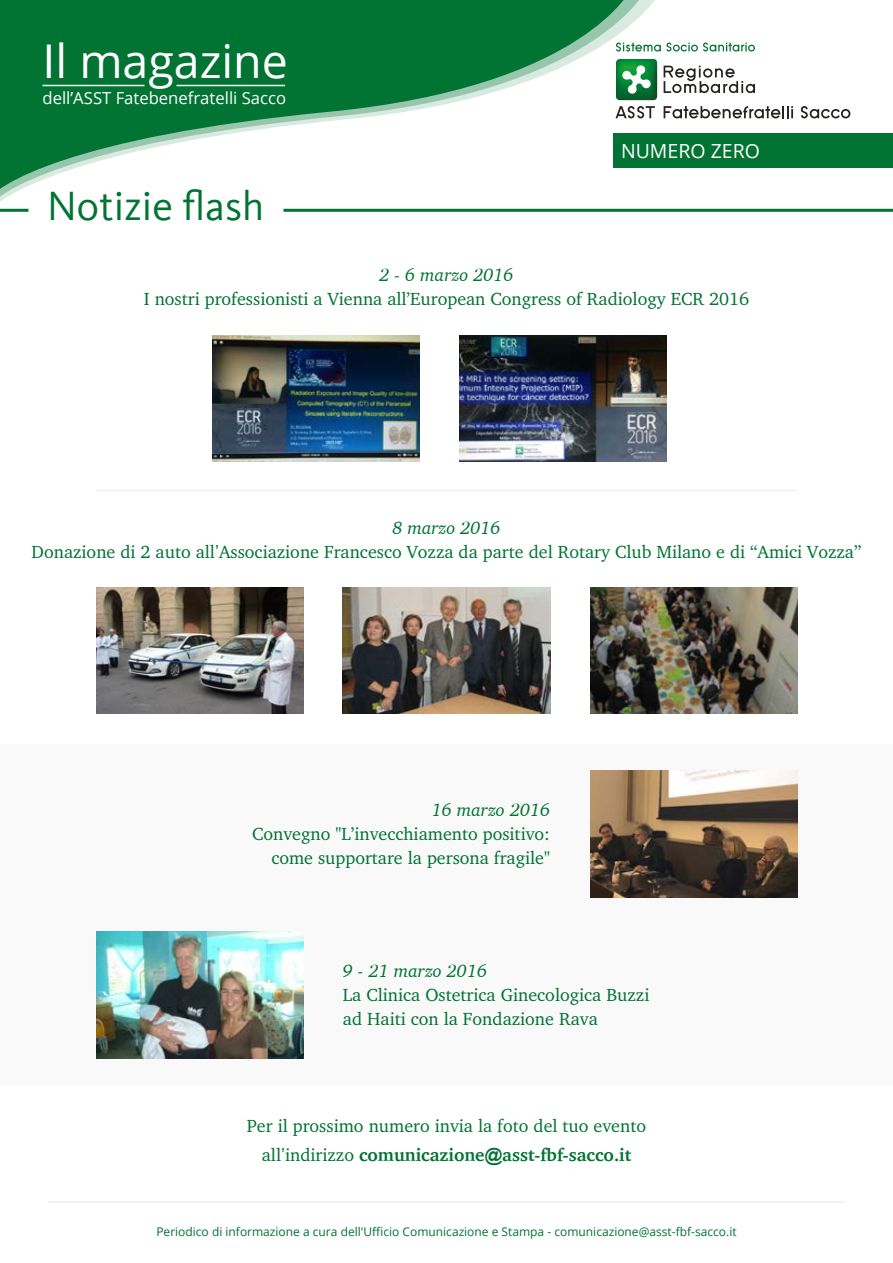
<style>
.page{position:relative;width:893px;height:1263px;background:#fff}
.page>*{position:absolute;margin:0;border:0;box-sizing:border-box;transform-origin:0 0}
.t1{font:46.5px "Open Sans";color:#fff}
.t2{font:42px "Kievit";color:#017333}
.t3{font:19.5px "Open Sans";color:#fff}
.t4{font:18px/24px "Charter";color:#017333;text-align:center}
.t5{font:italic 18px "Charter";color:#017333}
.t6{font:16.65px "Open Sans";color:#fff}
.t7{font:12px "Open Sans";color:#017333}
.s1{font-style:italic}
.s2{font-family:"Arial"}
.s3{font-weight:700}
.s4{font-family:"Arial";font-weight:700}
</style>
<div class="page">
<hr style="left:96px;top:490px;width:701px;height:1px;background:#efefef">
<div style="left:0;top:744px;width:893px;height:180px;background:#f9f9f9"></div>
<hr style="left:48px;top:1201px;width:796px;height:2px;background:#efefef">
<svg style="left:0;top:0;width:648px;height:210px"></svg>
<svg style="left:0;top:0;width:632px;height:202px;fill:#017333"></svg>
<hr style="left:43px;top:85px;width:102px;height:1px;background:#fff">
<hr style="left:177px;top:85px;width:108px;height:1px;background:#fff">
<div style="left:613px;top:134px;width:280px;height:34px;background:#017333"></div>
<hr style="left:283px;top:209px;width:610px;height:3px;background:#017333">
<hr style="left:0;top:209px;width:28px;height:3px;background:#017333">
<svg style="left:616px;top:59px;width:41px;height:41px"></svg>
<svg style="left:664px;top:66px;width:91px;height:27px"></svg>
<svg style="left:615px;top:106px;width:40px;height:12px"></svg>
<svg style="left:664px;top:106px;width:129px;height:12px"></svg>
<svg style="left:801px;top:106px;width:49px;height:12px"></svg>
<svg style="left:616px;top:43px;width:139px;height:9px"></svg>
<img style="left:213px;top:335px;width:207px;height:127px">
<img style="left:459px;top:335px;width:208px;height:127px">
<img style="left:590px;top:771px;width:207px;height:126px">
<div style="left:0;top:905px;width:893px;height:179px;background:#f9f9f9"></div>
<img style="left:96px;top:932px;width:207px;height:126px">
<img style="left:96px;top:587px;width:207px;height:127px">
<img style="left:343px;top:587px;width:207px;height:127px">
<img style="left:590px;top:587px;width:207px;height:127px">
<h1 class="t1" style="left:43px;top:30px;width:247px">Il magazine</h1>
<p class="t6" style="left:43px;top:86px;width:245px">dell’ASST Fatebenefratelli Sacco</p>
<h2 class="t2" style="left:47px;top:182px;width:219px">Notizie flash</h2>
<p class="t3" style="left:621px;top:137px;width:140px">NUMERO ZERO</p>
<p class="t5" style="left:379px;top:260px;width:136px">2 - 6 marzo 2016</p>
<p class="t4" style="left:144px;top:286px;width:607px">I nostri professionisti a Vienna all'European Congress of Radiology ECR 2016</p>
<p class="t4" style="left:32px;top:515px;width:831px"><span class="s1">8 marzo 2016<br></span>Donazione di 2 auto all<span class="s2">’</span>Associazione Francesco Vozza da parte del Rotary Club Milano e di “Amici Vozza”</p>
<p class="t5" style="left:432px;top:794px;width:120px">16 marzo 2016</p>
<p class="t4" style="left:252px;top:821px;width:299px;text-align:right">Convegno "L'invecchiamento positivo: come supportare la persona fragile"</p>
<p class="t5" style="left:343px;top:955px;width:146px">9 - 21 marzo 2016</p>
<p class="t4" style="left:343px;top:982px;width:308px;text-align:left">La Clinica Ostetrica Ginecologica Buzzi ad Haiti con la Fondazione Rava</p>
<p class="t4" style="left:247px;top:1111px;width:401px;line-height:28.5px">Per il prossimo numero invia la foto del tuo evento all<span class="s2">’</span>indirizzo <span class="s3">comunicazione</span><span class="s4">@</span><span class="s3">asst-fbf-sacco.it</span></p>
<p class="t7" style="left:156px;top:1223px;width:582px">Periodico di informazione a cura dell'Ufficio Comunicazione e Stampa - comunicazione@asst-fbf-sacco.it</p>
</div>
